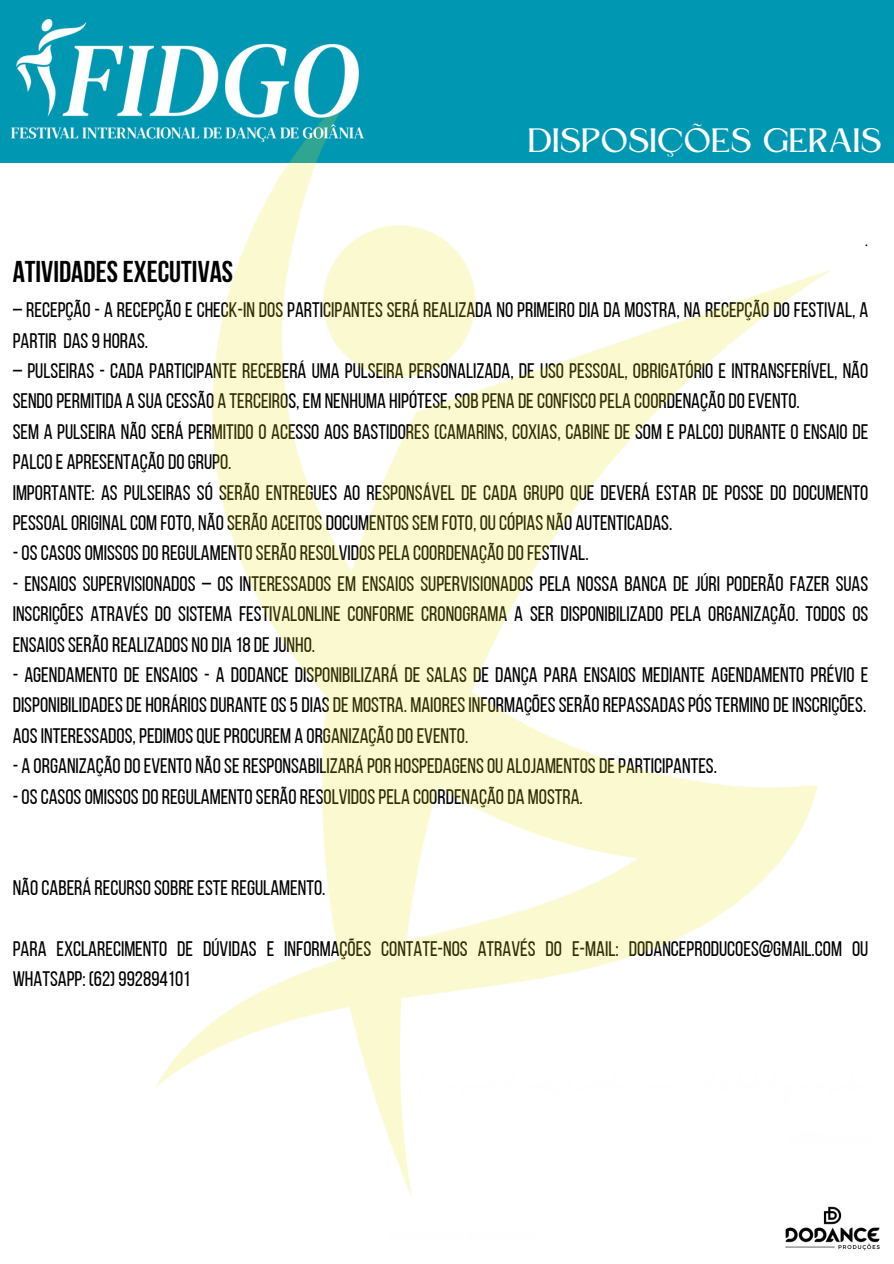
<style>
.page{position:relative;width:894px;height:1264px;background:#fff}
.page>*{position:absolute;margin:0;border:0;box-sizing:border-box;transform-origin:0 0}
.t1{font:31.5px "Kingred Serif";color:#fff}
.t2{font:700 30px "Bebas Neue";color:#000}
.t3{font:21px/30.5px "Bebas Neue";color:#000}
.t4{font:italic 15px "Glacial Indifference";color:#000}
</style>
<div class="page">
<div style="left:0;top:0;width:893px;height:162px;background:#0097b2"></div>
<img style="left:155px;top:142px;width:677px;height:1055px">
<img style="left:11px;top:20px;width:353px;height:122px">
<img style="left:778px;top:1174px;width:102px;height:77px">
<h2 class="t1" style="left:529px;top:128px;width:355px">DISPOSIÇÕES GERAIS</h2>
<p class="t4" style="left:864px;top:232px;width:6px">.</p>
<p class="t2" style="left:13px;top:260px;width:222px">ATIVIDADESEXECUTIVAS</p>
<p class="t3" style="left:13px;top:297px;width:856px">– RECEPÇÃO - A RECEPÇÃO E CHECK-IN DOS PARTICIPANTES SERÁ REALIZADA NO PRIMEIRO DIA DA MOSTRA, NA RECEPÇÃO DO FESTIVAL, A<br>PARTIR DAS9 HORAS.</p>
<p class="t3" style="left:13px;top:357px;width:856px">– PULSEIRAS - CADA PARTICIPANTE RECEBERÁ UMA PULSEIRA PERSONALIZADA, DE USO PESSOAL, OBRIGATÓRIO E INTRANSFERÍVEL, NÃO SENDOPERMITIDA A SUA CESSÃO A TERCEIROS, EM NENHUMA HIPÓTESE, SOBPENA DECONFISCOPELA COORDENAÇÃODOEVENTO.<br>SEM A PULSEIRA NÃO SERÁ PERMITIDO O ACESSO AOS BASTIDORES (CAMARINS, COXIAS, CABINE DE SOM E PALCO) DURANTE O ENSAIO DE PALCOE APRESENTAÇÃODOGRUPO.<br>IMPORTANTE: AS PULSEIRAS SÓ SERÃO ENTREGUES AO RESPONSÁVEL DE CADA GRUPO QUE DEVERÁ ESTAR DE POSSE DO DOCUMENTO PESSOALORIGINALCOM FOTO, NÃOSERÃO ACEITOSDOCUMENTOSSEM FOTO, OUCÓPIAS NÃO AUTENTICADAS. -OSCASOSOMISSOSDOREGULAMENTOSERÃORESOLVIDOSPELA COORDENAÇÃODOFESTIVAL.</p>
<p class="t3" style="left:13px;top:570px;width:856px;text-align:justify">- ENSAIOS SUPERVISIONADOS – OS INTERESSADOS EM ENSAIOS SUPERVISIONADOS PELA NOSSA BANCA DE JÚRI PODERÃO FAZER SUAS INSCRIÇÕES ATRAVÉS DO SISTEMA FESTIVALONLINE CONFORME CRONOGRAMA A SER DISPONIBILIZADO PELA ORGANIZAÇÃO. TODOS OS ENSAIOSSERÃOREALIZADOS NODIA 18DEJUNHO.</p>
<p class="t3" style="left:13px;top:661px;width:856px;text-align:justify">- AGENDAMENTO DE ENSAIOS - A DODANCE DISPONIBILIZARÁ DE SALAS DE DANÇA PARA ENSAIOS MEDIANTE AGENDAMENTO PRÉVIO E DISPONIBILIDADESDE HORÁRIOSDURANTEOS5DIASDE MOSTRA. MAIORESINFORMAÇÕESSERÃOREPASSADASPÓSTERMINODEINSCRIÇÕES.<br>AOSINTERESSADOS, PEDIMOS QUEPROCUREM A ORGANIZAÇÃODOEVENTO.</p>
<p class="t3" style="left:13px;top:752px;width:705px">- A ORGANIZAÇÃODOEVENTO NÃOSERESPONSABILIZARÁ POR HOSPEDAGENSOU ALOJAMENTOSDEPARTICIPANTES. -OSCASOSOMISSOSDOREGULAMENTOSERÃORESOLVIDOSPELA COORDENAÇÃODA MOSTRA.</p>
<h1 class="t3" style="left:13px;top:874px;width:314px">NÃOCABERÁ RECURSOSOBREESTEREGULAMENTO.</h1>
<p class="t3" style="left:13px;top:935px;width:856px">PARA EXCLARECIMENTO DE DÚVIDAS E INFORMAÇÕES CONTATE-NOS ATRAVÉS DO E-MAIL: DODANCEPRODUCOES@GMAIL.COM OU<br>WHATSAPP: (62)992894101</p>
</div>
